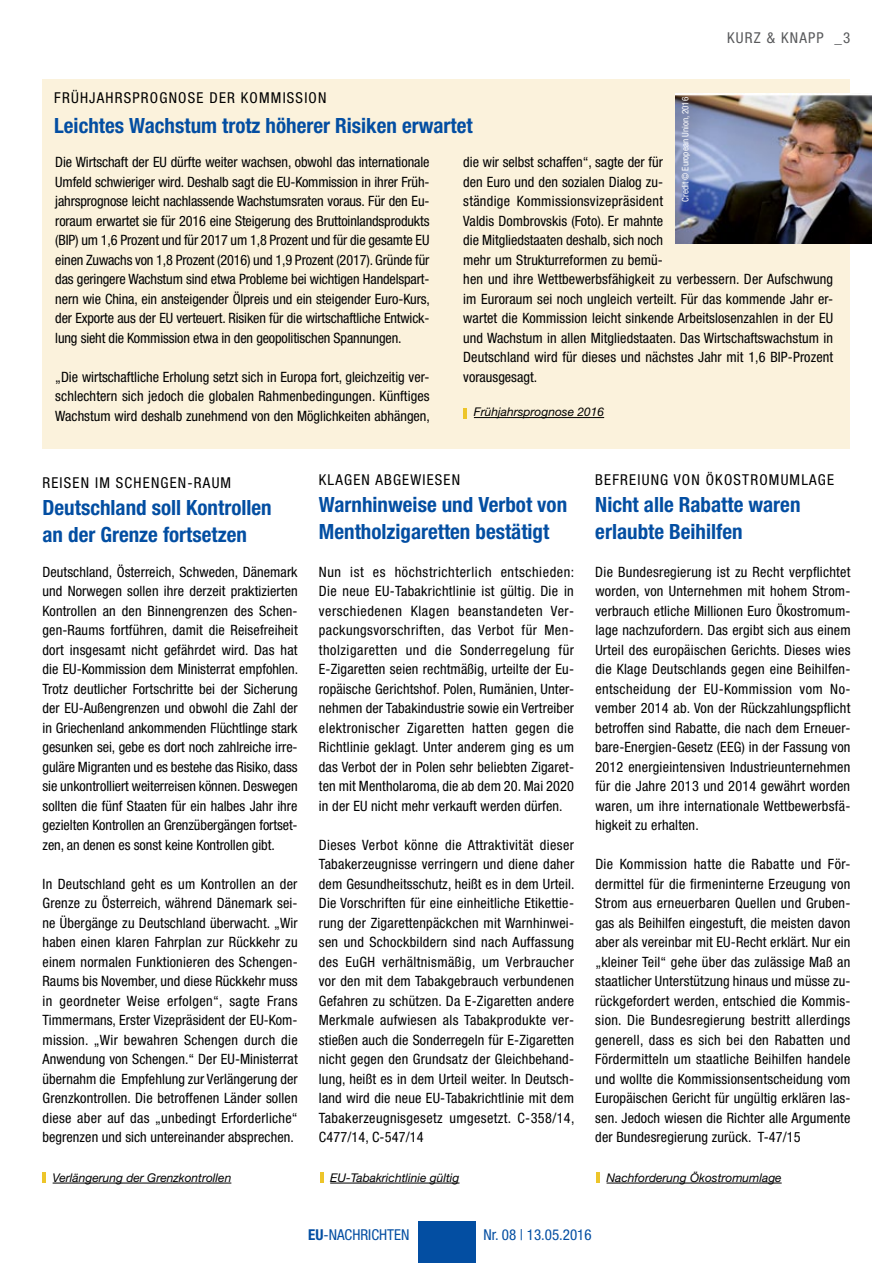
<style>
.page{position:relative;width:893px;height:1263px;background:#fff}
.page>*{position:absolute;margin:0;border:0;box-sizing:border-box;transform-origin:0 0}
.t1{font:700 condensed 21px/27px "Helvetica Neue LT";color:#034ea2}
.t2{font:condensed 15px "Helvetica Neue LT";letter-spacing:.08em;color:#000}
.t3{font:condensed 15px "Helvetica Neue LT";color:#034ea2}
.t4{font:condensed 15px "Helvetica Neue LT";letter-spacing:.08em;color:#58595b}
.t5{font:condensed 14.25px/19.5px "Helvetica Neue LT";letter-spacing:.005em;color:#000;text-align:justify}
.t6{font:italic 12px "Helvetica Neue LT";color:#000}
.t7{font:condensed 9px "Helvetica Neue LT";color:#fff}
.s1{font-weight:700}
</style>
<div class="page">
<div style="left:418px;top:1221px;width:57px;height:42px;background:#034ea2"></div>
<div style="left:43px;top:79px;width:807px;height:370px;background:#fbf2dc"></div>
<hr style="left:474px;top:417px;width:130px;height:1px;background:#000">
<hr style="left:463px;top:408px;width:4px;height:11px;background:#edc52a">
<hr style="left:53px;top:1183px;width:178px;height:1px;background:#000">
<svg style="left:43px;top:1172px;width:3px;height:11px"></svg>
<hr style="left:330px;top:1183px;width:129px;height:1px;background:#000">
<svg style="left:320px;top:1172px;width:3px;height:11px"></svg>
<hr style="left:607px;top:1183px;width:175px;height:1px;background:#000">
<hr style="left:596px;top:1172px;width:4px;height:11px;background:#edc52a">
<img style="left:676px;top:93px;width:195px;height:150px">
<p class="t4" style="left:727px;top:29px;width:125px">kurz &amp; knapp _3</p>
<p class="t2" style="left:54px;top:89px;width:274px">Frühjahrsprognose der Kommission</p>
<p class="t7" style="left:680px;top:202px;width:106px;rotate:-90deg">Credit © European Union, 2016</p>
<h1 class="t1" style="left:54px;top:112px;width:420px">Leichtes Wachstum trotz höherer Risiken erwartet</h1>
<p class="t5" style="left:463px;top:152px;width:371px;text-align:left">die wir selbst schaffen“, sagte der für<br>den Euro und den sozialen Dialog zu-<br>ständige Kommissionsvizepräsident<br>Valdis Dombrovskis (Foto). Er mahnte<br>die Mitgliedstaaten deshalb, sich noch<br>mehr um Strukturreformen zu bemü-<br>hen und ihre Wettbewerbsfähigkeit zu verbessern. Der Aufschwung im Euroraum sei noch ungleich verteilt. Für das kommende Jahr er&shy;wartet die Kommission leicht sinkende Arbeitslosenzahlen in der EU und Wachstum in allen Mitgliedstaaten. Das Wirtschaftswachstum in Deutschland wird für dieses und nächstes Jahr mit 1,6 BIP-Prozent vorausgesagt.</p>
<p class="t6" style="left:474px;top:405px;width:132px">Frühjahrsprognose 2016</p>
<p class="t5" style="left:55px;top:152px;width:376px;text-align:left">Die Wirtschaft der EU dürfte weiter wachsen, obwohl das internationale Umfeld schwieriger wird. Deshalb sagt die EU-Kommission in ihrer Früh&shy;jahrsprognose leicht nachlassende Wachstumsraten voraus. Für den Eu&shy;roraum erwartet sie für 2016 eine Steigerung des Bruttoinlandsprodukts (BIP) um 1,6 Prozent und für 2017 um 1,8 Prozent und für die gesamte EU einen Zuwachs von 1,8 Prozent (2016) und 1,9 Prozent (2017). Gründe für das geringere Wachstum sind etwa Probleme bei wichtigen Handelspart&shy;nern wie China, ein ansteigender Ölpreis und ein steigender Euro-Kurs, der Exporte aus der EU verteuert. Risiken für die wirtschaftliche Entwick&shy;lung sieht die Kommission etwa in den geopolitischen Spannungen.</p>
<p class="t5" style="left:55px;top:367px;width:376px">„Die wirtschaftliche Erholung setzt sich in Europa fort, gleichzeitig ver&shy;schlechtern sich jedoch die globalen Rahmenbedingungen. Künftiges Wachstum wird deshalb zunehmend von den Möglichkeiten abhängen,</p>
<p class="t2" style="left:43px;top:474px;width:188px">Reisen im Schengen-Raum</p>
<h1 class="t1" style="left:43px;top:493px;width:231px">Deutschland soll Kontrollen an der Grenze fortsetzen</h1>
<p class="t5" style="left:43px;top:562px;width:257px">Deutschland, Österreich, Schweden, Dänemark und Norwegen sollen ihre derzeit praktizierten Kontrollen an den Binnengrenzen des Schen&shy;gen-Raums fortführen, damit die Reisefreiheit dort insgesamt nicht gefährdet wird. Das hat die EU-Kommission dem Ministerrat empfohlen.<br>Trotz deutlicher Fortschritte bei der Sicherung der EU-Außengrenzen und obwohl die Zahl der in Griechenland ankommenden Flüchtlinge stark gesunken sei, gebe es dort noch zahlreiche irre&shy;guläre Migranten und es bestehe das Risiko, dass sie unkontrolliert weiterreisen können. Deswegen sollten die fünf Staaten für ein halbes Jahr ihre gezielten Kontrollen an Grenzübergängen fortset&shy;zen, an denen es sonst keine Kontrollen gibt.</p>
<p class="t5" style="left:43px;top:874px;width:257px">In Deutschland geht es um Kontrollen an der Grenze zu Österreich, während Dänemark sei&shy;ne Übergänge zu Deutschland überwacht. „Wir haben einen klaren Fahrplan zur Rückkehr zu einem normalen Funktionieren des Schengen-Raums bis November, und diese Rückkehr muss in geordneter Weise erfolgen“, sagte Frans Timmermans, Erster Vizepräsident der EU-Kom&shy;mission. „Wir bewahren Schengen durch die Anwendung von Schengen.“ Der EU-Ministerrat übernahm die Empfehlung zur Verlängerung der Grenzkontrollen. Die betroffenen Länder sollen diese aber auf das „unbedingt Erforderliche“ begrenzen und sich untereinander absprechen.</p>
<p class="t2" style="left:319px;top:471px;width:143px">Klagen abgewiesen</p>
<h1 class="t1" style="left:319px;top:490px;width:250px">Warnhinweise und Verbot von<br>Mentholzigaretten bestätigt</h1>
<p class="t5" style="left:319px;top:562px;width:257px">Nun ist es höchstrichterlich entschieden:<br>Die neue EU-Tabakrichtlinie ist gültig. Die in verschiedenen Klagen beanstandeten Ver&shy;packungsvorschriften, das Verbot für Men&shy;tholzigaretten und die Sonderregelung für E-Zigaretten seien rechtmäßig, urteilte der Eu&shy;ropäische Gerichtshof. Polen, Rumänien, Unter&shy;nehmen der Tabakindustrie sowie ein Vertreiber elektronischer Zigaretten hatten gegen die Richtlinie geklagt. Unter anderem ging es um das Verbot der in Polen sehr beliebten Zigaret&shy;ten mit Mentholaroma, die ab dem 20. Mai 2020 in der EU nicht mehr verkauft werden dürfen.</p>
<p class="t5" style="left:319px;top:835px;width:257px">Dieses Verbot könne die Attraktivität dieser Tabakerzeugnisse verringern und diene daher dem Gesundheitsschutz, heißt es in dem Urteil.<br>Die Vorschriften für eine einheitliche Etikettie&shy;rung der Zigarettenpäckchen mit Warnhinwei&shy;sen und Schockbildern sind nach Auffassung des EuGH verhältnismäßig, um Verbraucher vor den mit dem Tabakgebrauch verbundenen Gefahren zu schützen. Da E-Zigaretten andere Merkmale aufwiesen als Tabakprodukte ver&shy;stießen auch die Sonderregeln für E-Zigaretten nicht gegen den Grundsatz der Gleichbehand&shy;lung, heißt es in dem Urteil weiter. In Deutsch&shy;land wird die neue EU-Tabakrichtlinie mit dem Tabakerzeugnisgesetz umgesetzt. C-358/14, C477/14, C-547/14</p>
<p class="t2" style="left:595px;top:471px;width:239px">Befreiung von Ökostromumlage</p>
<h1 class="t1" style="left:595px;top:490px;width:207px">Nicht alle Rabatte waren erlaubte Beihilfen</h1>
<p class="t5" style="left:595px;top:562px;width:257px">Die Bundesregierung ist zu Recht verpflichtet worden, von Unternehmen mit hohem Strom&shy;verbrauch etliche Millionen Euro Ökostromum&shy;lage nachzufordern. Das ergibt sich aus einem Urteil des europäischen Gerichts. Dieses wies die Klage Deutschlands gegen eine Beihilfen&shy;entscheidung der EU-Kommission vom No&shy;vember 2014 ab. Von der Rückzahlungspflicht betroffen sind Rabatte, die nach dem Erneuer&shy;bare-Energien-Gesetz (EEG) in der Fassung von 2012 energieintensiven Industrieunternehmen für die Jahre 2013 und 2014 gewährt worden waren, um ihre internationale Wettbewerbsfä&shy;higkeit zu erhalten.</p>
<p class="t5" style="left:595px;top:854px;width:257px">Die Kommission hatte die Rabatte und För&shy;dermittel für die firmeninterne Erzeugung von Strom aus erneuerbaren Quellen und Gruben&shy;gas als Beihilfen eingestuft, die meisten davon aber als vereinbar mit EU-Recht erklärt. Nur ein „kleiner Teil“ gehe über das zulässige Maß an staatlicher Unterstützung hinaus und müsse zu&shy;rückgefordert werden, entschied die Kommis&shy;sion. Die Bundesregierung bestritt allerdings generell, dass es sich bei den Rabatten und Fördermitteln um staatliche Beihilfen handele und wollte die Kommissionsentscheidung vom Europäischen Gericht für ungültig erklären las&shy;sen. Jedoch wiesen die Richter alle Argumente der Bundesregierung zurück. T-47/15</p>
<p class="t6" style="left:53px;top:1170px;width:180px">Verlängerung der Grenzkontrollen</p>
<p class="t6" style="left:330px;top:1170px;width:131px">EU-Tabakrichtlinie gültig</p>
<p class="t6" style="left:607px;top:1170px;width:177px">Nachforderung Ökostromumlage</p>
<p class="t3" style="left:308px;top:1226px;width:29px"><span class="s1">EU</span>-NACHRICHT</p>
<p class="t3" style="left:394px;top:1226px;width:15px">EN</p>
<p class="t3" style="left:484px;top:1226px;width:110px">Nr. 08 | 13.05.2016</p>
</div>
